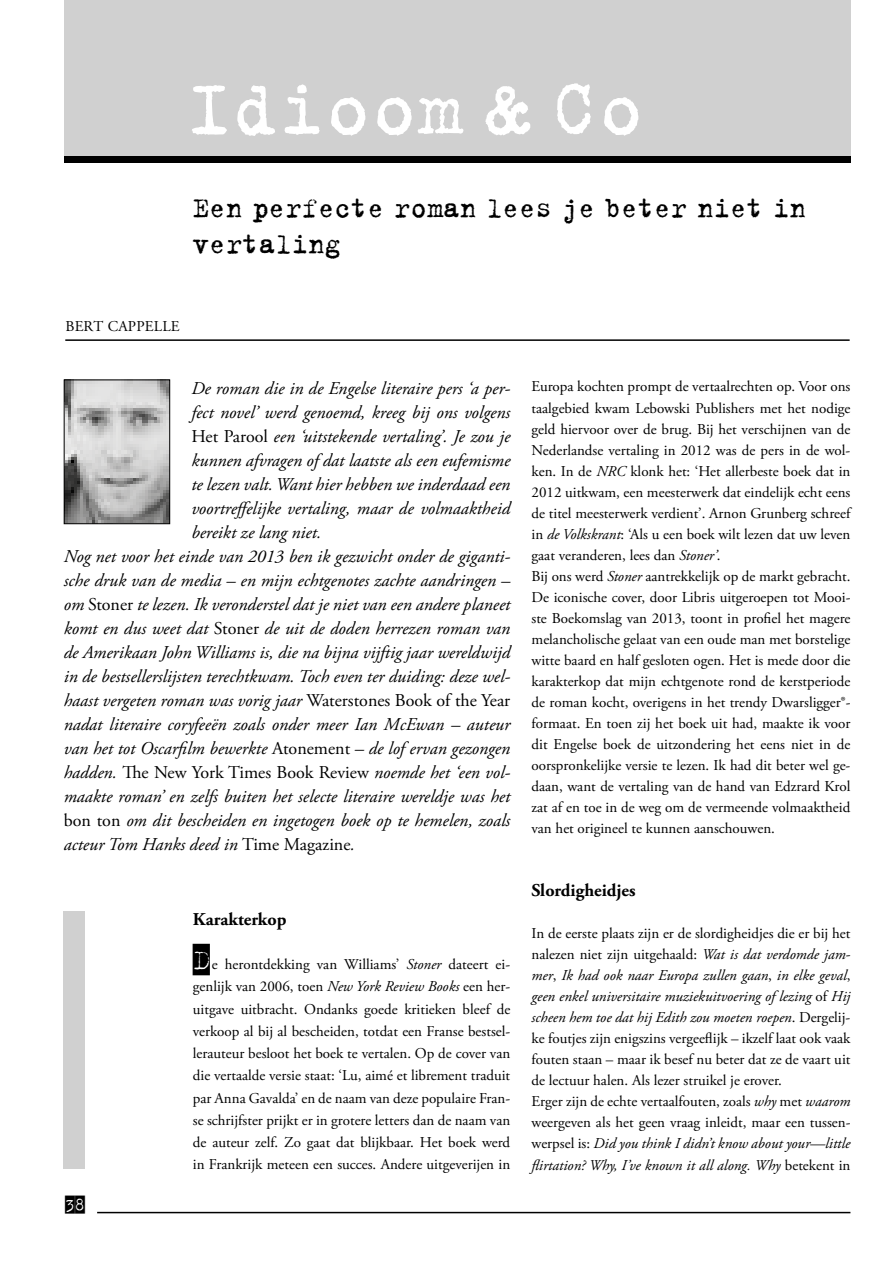
<style>
.page{position:relative;width:893px;height:1263px;background:#fff}
.page>*{position:absolute;margin:0;border:0;box-sizing:border-box;transform-origin:0 0}
.t1{font:84px "Trixie";color:#fff}
.t2{font:31.5px/36px "Trixie";color:#000;scale:.95 1}
.t3{font:italic 18px "Adobe Garamond Pro";color:#000}
.t4{font:18px "Adobe Garamond Pro";color:#000}
.t5{font:700 18px "Adobe Garamond Pro";color:#000}
.t6{font:18px "Trixie Cameo";color:#000}
.t7{font:15px/21px "Adobe Garamond Pro";color:#000}
.s1{font-style:normal}
.s2{font-style:italic}
.s3{font-family:"Trixie Cameo";font-size:31.5px}
</style>
<div class="page">
<div style="left:64px;top:0;width:786px;height:162px;background:#d0d0d0"></div>
<div style="left:64px;top:156px;width:786px;height:6px;background:#000"></div>
<hr style="left:65px;top:339px;width:785px;height:2px;background:#000">
<img style="left:66px;top:381px;width:102px;height:141px">
<div style="left:64px;top:379px;width:106px;height:145px;border:1px solid #000"></div>
<hr style="left:97px;top:1212px;width:753px;height:1px;background:#000">
<div style="left:64px;top:911px;width:21px;height:258px;background:#d0d0d0"></div>
<h1 class="t1" style="left:185px;top:53px;width:459px">Idioom &amp; Co</h1>
<h2 class="t2" style="left:193px;top:189px;width:647px">Een perfecte roman lees je beter niet in vertaling</h2>
<p class="t7" style="left:65px;top:317px;width:116px">BERT CAPPELLE</p>
<p class="t3" style="left:191px;top:377px;width:320px">De roman die in de Engelse literaire pers ‘a per-</p>
<p class="t3" style="left:191px;top:401px;width:320px">fect novel’ werd genoemd, kreeg bij ons volgens</p>
<p class="t3" style="left:191px;top:425px;width:320px"><span class="s1">Het Parool</span> een ‘uitstekende vertaling’. Je zou je</p>
<p class="t3" style="left:191px;top:449px;width:320px">kunnen afvragen of dat laatste als een eufemisme</p>
<p class="t3" style="left:191px;top:473px;width:320px">te lezen valt. Want hier hebben we inderdaad een</p>
<p class="t3" style="left:191px;top:497px;width:320px">voortreffelijke vertaling, maar de volmaaktheid</p>
<p class="t3" style="left:191px;top:521px;width:132px">bereikt ze lang niet.</p>
<p class="t3" style="left:64px;top:545px;width:448px">Nog net voor het einde van 2013 ben ik gezwicht onder de giganti-</p>
<p class="t3" style="left:64px;top:569px;width:448px">sche druk van de media – en mijn echtgenotes zachte aandringen –</p>
<p class="t3" style="left:64px;top:593px;width:448px">om <span class="s1">Stoner</span> te lezen. Ik veronderstel dat je niet van een andere planeet</p>
<p class="t3" style="left:64px;top:617px;width:448px">komt en dus weet dat <span class="s1">Stoner</span> de uit de doden herrezen roman van</p>
<p class="t3" style="left:64px;top:641px;width:448px">de Amerikaan John Williams is, die na bijna vijftig jaar wereldwijd</p>
<p class="t3" style="left:64px;top:665px;width:448px">in de bestsellerslijsten terechtkwam. Toch even ter duiding: deze wel-</p>
<p class="t3" style="left:64px;top:689px;width:448px">haast vergeten roman was vorig jaar <span class="s1">Waterstones Book of the Year</span></p>
<p class="t3" style="left:64px;top:713px;width:448px">nadat literaire coryfeeën zoals onder meer Ian McEwan – auteur</p>
<p class="t3" style="left:64px;top:737px;width:448px">van het tot Oscarfilm bewerkte <span class="s1">Atonement</span> – de lof ervan gezongen</p>
<p class="t4" style="left:64px;top:761px;width:448px"><span class="s2">hadden.</span> The New York Times Book Review <span class="s2">noemde het ‘een vol-</span></p>
<p class="t3" style="left:64px;top:785px;width:448px">maakte roman’ en zelfs buiten het selecte literaire wereldje was het</p>
<p class="t3" style="left:64px;top:809px;width:448px"><span class="s1">bon ton</span> om dit bescheiden en ingetogen boek op te hemelen, zoals</p>
<p class="t3" style="left:64px;top:833px;width:293px">acteur Tom Hanks deed in <span class="s1">Time Magazine</span>.</p>
<p class="t6" style="left:65px;top:1195px;width:21px">38</p>
<p class="t5" style="left:193px;top:908px;width:95px">Karakterkop</p>
<p class="t7" style="left:193px;top:954px;width:319px;line-height:22.2px;text-align:justify"><span class="s3">D</span>e herontdekking van Williams’ <span class="s2">Stoner</span> dateert ei&shy;genlijk van 2006, toen <span class="s2">New York Review Books</span> een her&shy;uitgave uitbracht. Ondanks goede kritieken bleef de verkoop al bij al bescheiden, totdat een Franse bestsel&shy;lerauteur besloot het boek te vertalen. Op de cover van die vertaalde versie staat: ‘Lu, aimé et librement traduit par Anna Gavalda’ en de naam van deze populaire Fran&shy;se schrijfster prijkt er in grotere letters dan de naam van de auteur zelf. Zo gaat dat blijkbaar. Het boek werd in Frankrijk meteen een succes. Andere uitgeverijen in</p>
<p class="t7" style="left:531px;top:377px;width:320px">Europa kochten prompt de vertaalrechten op. Voor ons taalgebied kwam Lebowski Publishers met het nodige geld hiervoor over de brug. Bij het verschijnen van de Nederlandse vertaling in 2012 was de pers in de wol&shy;ken. In de <span class="s2">NRC</span> klonk het: ‘Het allerbeste boek dat in 2012 uitkwam, een meesterwerk dat eindelijk echt eens de titel meesterwerk verdient’. Arnon Grunberg schreef in <span class="s2">de Volkskrant</span>: ‘Als u een boek wilt lezen dat uw leven gaat veranderen, lees dan <span class="s2">Stoner’</span>.<br>Bij ons werd <span class="s2">Stoner</span> aantrekkelijk op de markt gebracht.<br>De iconische cover, door Libris uitgeroepen tot Mooi&shy;ste Boekomslag van 2013, toont in profiel het magere melancholische gelaat van een oude man met borstelige witte baard en half gesloten ogen. Het is mede door die karakterkop dat mijn echtgenote rond de kerstperiode de roman kocht, overigens in het trendy Dwarsligger®- formaat. En toen zij het boek uit had, maakte ik voor dit Engelse boek de uitzondering het eens niet in de oorspronkelijke versie te lezen. Ik had dit beter wel ge&shy;daan, want de vertaling van de hand van Edzrard Krol zat af en toe in de weg om de vermeende volmaaktheid van het origineel te kunnen aanschouwen.</p>
<p class="t5" style="left:531px;top:880px;width:106px">Slordigheidjes</p>
<p class="t7" style="left:531px;top:923px;width:320px">In de eerste plaats zijn er de slordigheidjes die er bij het nalezen niet zijn uitgehaald: <span class="s2">Wat is dat verdomde jam&shy;mer</span>, <span class="s2">Ik had ook naar Europa zullen gaan</span>, <span class="s2">in elke geval</span>, <span class="s2">geen enkel universitaire muziekuitvoering of lezing</span> of <span class="s2">Hij scheen hem toe dat hij Edith zou moeten roepen</span>. Dergelij&shy;ke foutjes zijn enigszins vergeeflijk – ikzelf laat ook vaak fouten staan – maar ik besef nu beter dat ze de vaart uit de lectuur halen. Als lezer struikel je erover.<br>Erger zijn de echte vertaalfouten, zoals <span class="s2">why</span> met <span class="s2">waarom </span>weergeven als het geen vraag inleidt, maar een tussen&shy;werpsel is: <span class="s2">Did you think I didn’t know about your—little flirtation? Why, I’ve known it all along. Why</span> betekent in</p>
</div>
